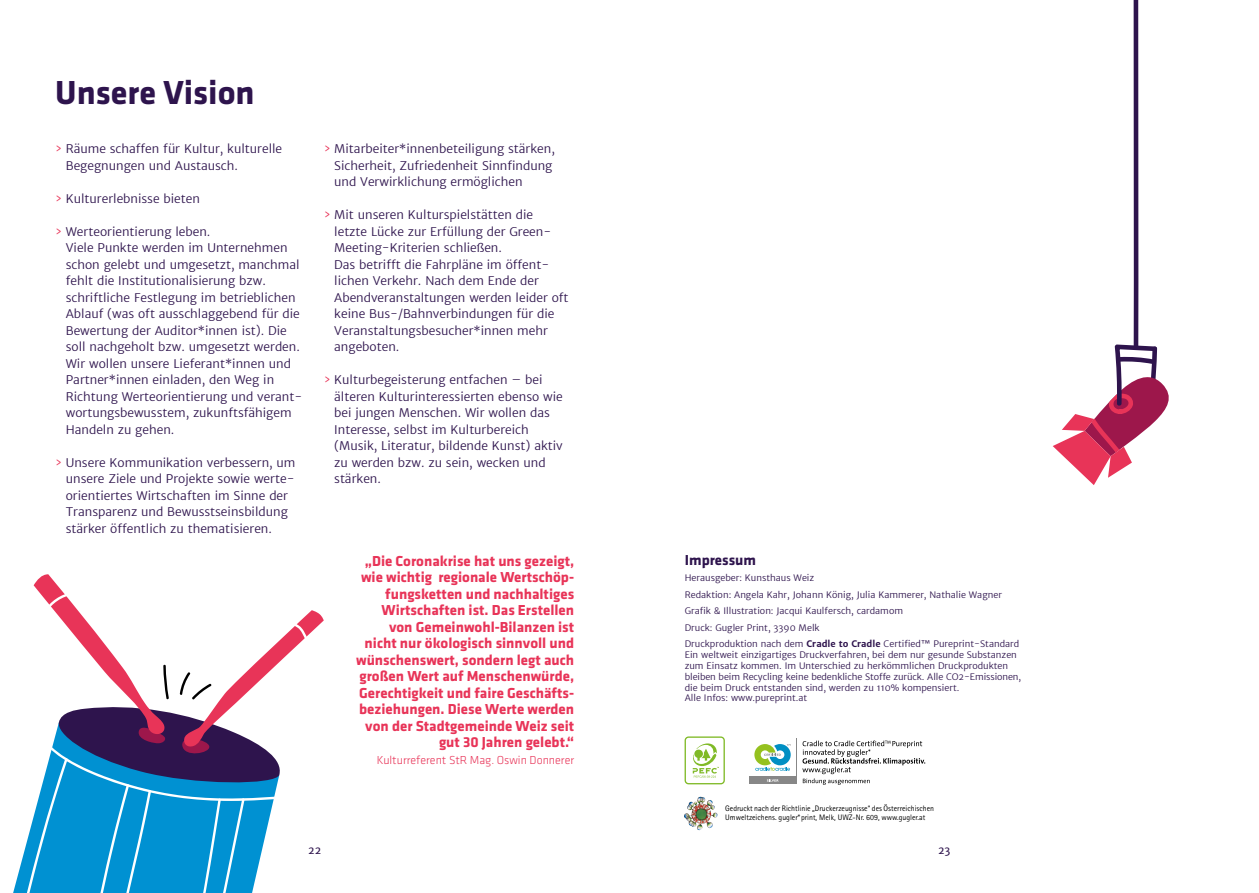
<style>
.page{position:relative;width:1259px;height:893px;background:#fff}
.page>*{position:absolute;margin:0;border:0;box-sizing:border-box;transform-origin:0 0}
.t1{font:700 34.5px "Klavika";color:#2e144d}
.t2{font:700 15px/16.5px "Klavika";color:#e83458;text-align:right}
.t3{font:700 15px "Klavika";color:#2e144d}
.t4{font:300 12px/16.5px "Merriweather Sans";color:#2e144d}
.t5{font:300 12px "Klavika";color:#e83458}
.t6{font:10.5px "Merriweather Sans";color:#2e144d}
.t7{font:300 9px/16.5px "Merriweather Sans";color:#2e144d}
.t8{font:7.95px/9.6px "Agfa Rotis Sans Serif";color:#000}
.s1{color:#e83458}
.s2{font-weight:700}
</style>
<div class="page">
<svg style="left:17px;top:574px;width:307px;height:319px"></svg>
<div style="left:749px;top:777px;width:47px;height:7px;background:#878787"></div>
<svg style="left:767px;top:779px;width:11px;height:3px"></svg>
<svg style="left:754px;top:744px;width:36px;height:27px"></svg>
<svg style="left:802px;top:741px;width:123px;height:44px"></svg>
<svg style="left:693px;top:797px;width:7px;height:10px"></svg>
<div style="left:684px;top:736px;width:41px;height:48px;border:1px solid #80ba27;border-radius:3px"></div>
<svg style="left:692px;top:743px;width:27px;height:35px"></svg>
<svg style="left:1052px;top:0;width:117px;height:485px"></svg>
<h1 class="t1" style="left:55px;top:73px;width:201px">Unsere Vision</h1>
<p class="t4" style="left:66px;top:141px;width:218px;text-indent:-10px"><span class="s1">›</span> Räume schaffen für Kultur, kulturelle<br>Begegnungen und Austausch.</p>
<p class="t4" style="left:55px;top:190px;width:146px"><span class="s1">›</span> Kulturerlebnisse bieten</p>
<p class="t4" style="left:66px;top:223px;width:238px;text-indent:-10px"><span class="s1">›</span> Werteorientierung leben.<br>Viele Punkte werden im Unternehmen schon gelebt und umgesetzt, manchmal fehlt die Institutionalisierung bzw. schriftliche Festlegung im betrieblichen Ablauf (was oft ausschlaggebend für die Bewertung der Auditor*innen ist). Die soll nachgeholt bzw. umgesetzt werden.<br>Wir wollen unsere Lieferant*innen und Partner*innen einladen, den Weg in Richtung Werteorientierung und verant&shy;wortungsbewusstem, zukunftsfähigem Handeln zu gehen.</p>
<p class="t4" style="left:66px;top:454px;width:231px;text-indent:-10px"><span class="s1">›</span> Unsere Kommunikation verbessern, um unsere Ziele und Projekte sowie werte&shy;orientiertes Wirtschaften im Sinne der Transparenz und Bewusstseinsbildung stärker öffentlich zu thematisieren.</p>
<p class="t4" style="left:334px;top:141px;width:222px;text-indent:-10px"><span class="s1">›</span> Mitarbeiter*innenbeteiligung stärken,<br>Sicherheit, Zufriedenheit Sinnfindung und Verwirklichung ermöglichen</p>
<p class="t4" style="left:334px;top:207px;width:236px;text-indent:-10px"><span class="s1">›</span> Mit unseren Kulturspielstätten die letzte Lücke zur Erfüllung der Green-Meeting-Kriterien schließen.<br>Das betrifft die Fahrpläne im öffent&shy;lichen Verkehr. Nach dem Ende der Abendveranstaltungen werden leider oft keine Bus-/Bahnverbindungen für die Veranstaltungsbesucher*innen mehr angeboten.</p>
<p class="t4" style="left:334px;top:372px;width:230px;text-indent:-11px"><span class="s1">›</span> Kulturbegeisterung entfachen – bei älteren Kulturinteressierten ebenso wie bei jungen Menschen. Wir wollen das Interesse, selbst im Kulturbereich (Musik, Literatur, bildende Kunst) aktiv zu werden bzw. zu sein, wecken und stärken.</p>
<p class="t2" style="left:356px;top:553px;width:220px">„Die Coronakrise hat uns gezeigt, wie wichtig regionale Wertschöp&shy;fungsketten und nachhaltiges<br>Wirtschaften ist. Das Erstellen von Gemeinwohl-Bilanzen ist nicht nur ökologisch sinnvoll und wünschenswert, sondern legt auch großen Wert auf Menschenwürde,<br>Gerechtigkeit und faire Geschäfts&shy;beziehungen. Diese Werte werden von der Stadtgemeinde Weiz seit gut 30 Jahren gelebt.“</p>
<p class="t5" style="left:377px;top:753px;width:199px">Kulturreferent StR Mag. Oswin Donnerer</p>
<p class="t3" style="left:685px;top:552px;width:73px">Impressum</p>
<p class="t7" style="left:685px;top:570px;width:336px">Herausgeber: Kunsthaus Weiz<br>Redaktion: Angela Kahr, Johann König, Julia Kammerer, Nathalie Wagner Grafik &amp; Illustration: Jacqui Kaulfersch, cardamom<br>Druck: Gugler Print, 3390 Melk<br>Druckproduktion nach dem <span class="s2">Cradle to Cradle</span> Certified™ Pureprint-Standard</p>
<p class="t7" style="left:685px;top:649px;width:338px;line-height:10.8px">Ein weltweit einzigartiges Druckverfahren, bei dem nur gesunde Substanzen zum Einsatz kommen. Im Unterschied zu herkömmlichen Druckprodukten bleiben beim Recycling keine bedenkliche Stoffe zurück. Alle CO2-Emissionen, die beim Druck entstanden sind, werden zu 110% kompensiert.<br>Alle Infos: www.pureprint.at</p>
<p class="t8" style="left:725px;top:803px;width:210px">Gedruckt nach der Richtlinie „Druckerzeugnisse“ des Österreichischen<br>Umweltzeichens. gugler*print, Melk, UWZ-Nr. 609, www.gugler.at</p>
<p class="t6" style="left:308px;top:843px;width:15px">22</p>
<p class="t6" style="left:938px;top:843px;width:14px">23</p>
</div>
